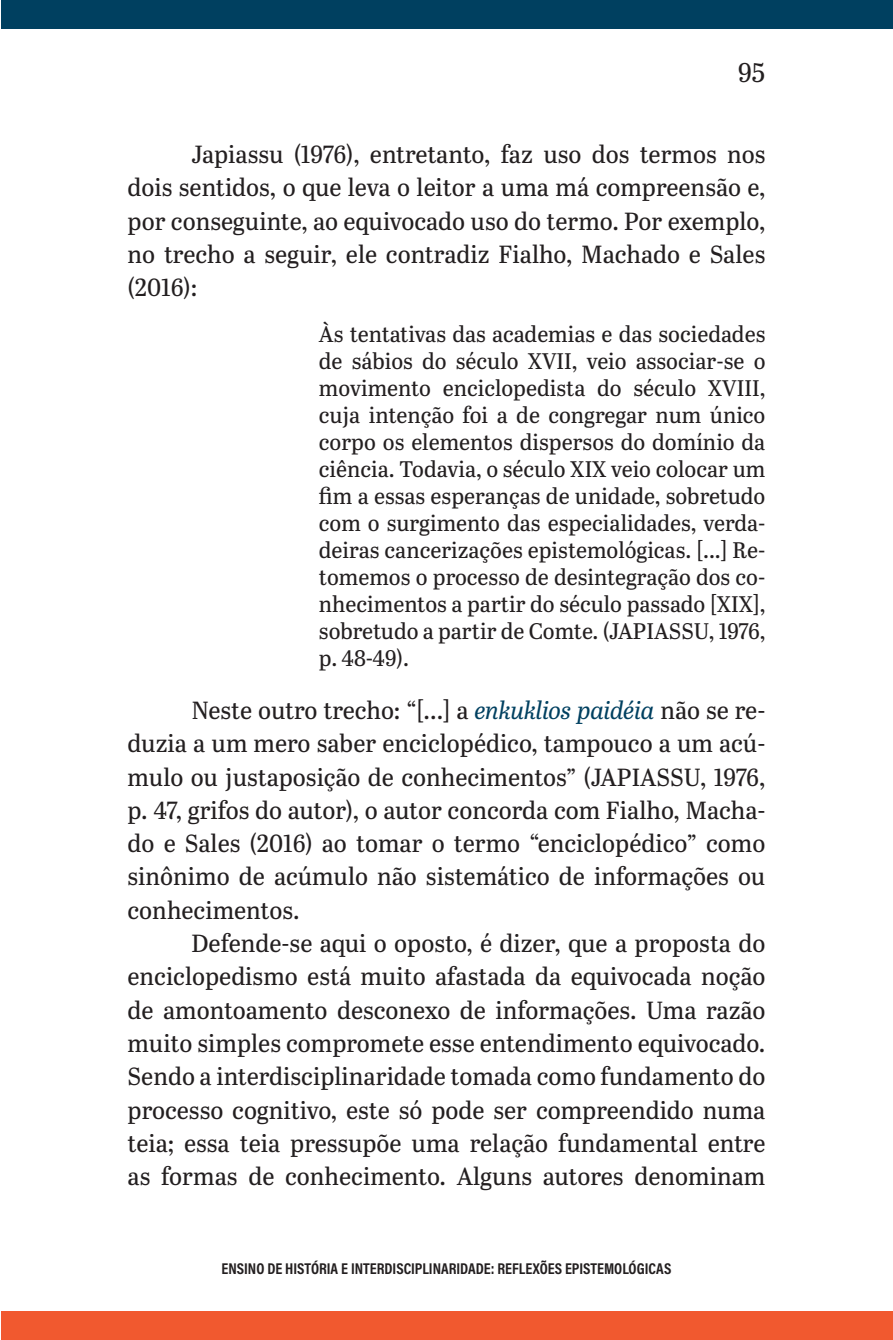
<style>
.page{position:relative;width:893px;height:1340px;background:#fff}
.page>*{position:absolute;margin:0;border:0;box-sizing:border-box;transform-origin:0 0}
.t1{font:27px "Abril Titling";color:#231f20}
.t2{font:24.75px/33.3px "Abril Titling";color:#231f20;text-align:justify}
.RECUO{font:22.5px/27px "Abril Titling";color:#231f20;text-align:justify}
.t3{font:700 15.75px "Acumin Pro Cond";color:#231f20}
.s1{font-style:italic;color:#004060}
</style>
<div class="page">
<div style="left:2px;top:0;width:891px;height:29px;background:#004060"></div>
<div style="left:2px;top:1311px;width:891px;height:28px;background:#f1592f"></div>
<p class="t1" style="left:738px;top:53px;width:29px">95</p>
<p class="t2" style="left:128px;top:136px;width:639px;text-indent:64px">Japiassu (1976), entretanto, faz uso dos termos nos dois sentidos, o que leva o leitor a uma má compreensão e, por conseguinte, ao equivocado uso do termo. Por exemplo, no trecho a seguir, ele contradiz Fialho, Machado e Sales (2016):</p>
<p class="RECUO" style="left:319px;top:320px;width:448px">Às tentativas das academias e das sociedades de sábios do século XVII, veio associar-se o movimento enciclopedista do século XVIII, cuja intenção foi a de congregar num único corpo os elementos dispersos do domínio da ciência. Todavia, o século XIX veio colocar um fim a essas esperanças de unidade, sobretudo com o surgimento das especialidades, verda&shy;deiras cancerizações epistemológicas. [...] Re&shy;tomemos o processo de desintegração dos co&shy;nhecimentos a partir do século passado [XIX], sobretudo a partir de Comte. (JAPIASSU, 1976, p. 48-49).</p>
<p class="t2" style="left:128px;top:692px;width:639px;text-indent:64px">Neste outro trecho: “[...] a <span class="s1">enkuklios paidéia</span> não se re&shy;duzia a um mero saber enciclopédico, tampouco a um acú&shy;mulo ou justaposição de conhecimentos” (JAPIASSU, 1976, p. 47, grifos do autor), o autor concorda com Fialho, Macha&shy;do e Sales (2016) ao tomar o termo “enciclopédico” como sinônimo de acúmulo não sistemático de informações ou conhecimentos.</p>
<p class="t2" style="left:128px;top:925px;width:639px;text-indent:64px">Defende-se aqui o oposto, é dizer, que a proposta do enciclopedismo está muito afastada da equivocada noção de amontoamento desconexo de informações. Uma razão muito simples compromete esse entendimento equivocado.<br>Sendo a interdisciplinaridade tomada como fundamento do processo cognitivo, este só pode ser compreendido numa teia; essa teia pressupõe uma relação fundamental entre as formas de conhecimento. Alguns autores denominam</p>
<p class="t3" style="left:222px;top:1258px;width:451px">ENSINO DE HISTÓRIA E INTERDISCIPLINARIDADE: REFLEXÕES EPISTEMOLÓGICAS</p>
</div>
